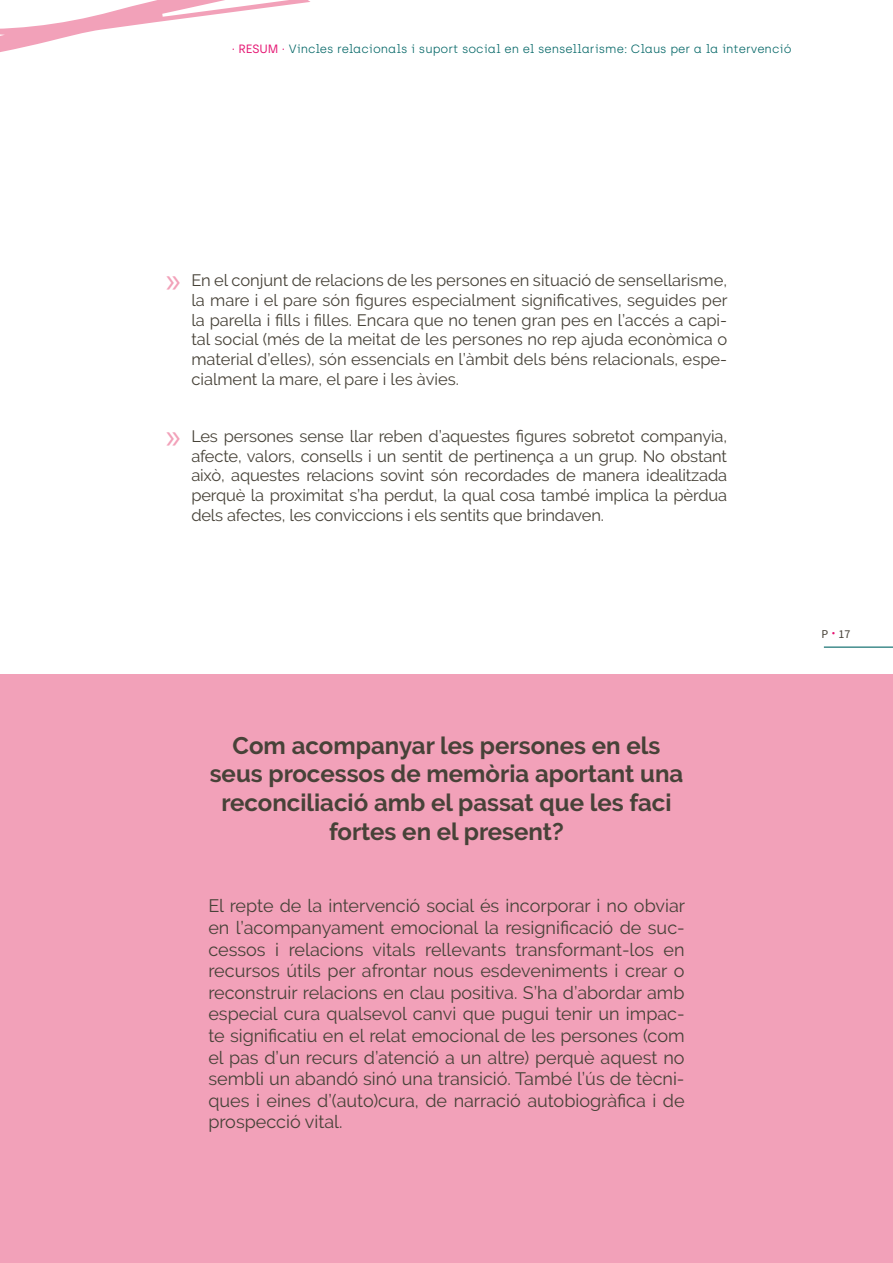
<style>
.page{position:relative;width:893px;height:1263px;background:#fff}
.page>*{position:absolute;margin:0;border:0;box-sizing:border-box;transform-origin:0 0}
.t1{font:700 24px/28.8px "Raleway";color:#474238;text-align:center}
.t2{font:18px/21.6px "Raleway";color:#474238;text-align:justify}
.t3{font:16.5px/19.8px "Raleway";letter-spacing:-.01em;color:#474238;text-align:justify}
.t4{font:300 12px "Archia";color:#036666}
.t5{font:12px "Source Sans Pro";color:#474238}
.s1{font-weight:400;color:#e51170}
.s2{font-family:"Myriad Pro";font-size:36px;color:#f2a1b9}
.s3{font-weight:600;font-size:15px;color:#e51170}
</style>
<div class="page">
<hr style="left:824px;top:646px;width:69px;height:2px;background:#036666">
<svg style="left:0;top:0;width:310px;height:52px"></svg>
<div style="left:0;top:674px;width:893px;height:589px;background:#f2a1b9"></div>
<p class="t4" style="left:232px;top:42px;width:561px"><span class="s1">· RESUM ·</span> Vincles relacionals i suport social en el sensellarisme: Claus per a la intervenció</p>
<p class="t3" style="left:191px;top:270px;width:538px;text-indent:-26px"><span class="s2">»</span> En el conjunt de relacions de les persones en situació de sensellarisme, la mare i el pare són figures especialment significatives, seguides per la parella i fills i filles. Encara que no tenen gran pes en l’accés a capi&shy;tal social (més de la meitat de les persones no rep ajuda econòmica o material d’elles), són essencials en l’àmbit dels béns relacionals, espe&shy;cialment la mare, el pare i les àvies.</p>
<p class="t3" style="left:191px;top:426px;width:537px;text-indent:-26px"><span class="s2">»</span> Les persones sense llar reben d’aquestes figures sobretot companyia, afecte, valors, consells i un sentit de pertinença a un grup. No obstant això, aquestes relacions sovint són recordades de manera idealitzada perquè la proximitat s’ha perdut, la qual cosa també implica la pèrdua dels afectes, les conviccions i els sentits que brindaven.</p>
<h1 class="t1" style="left:210px;top:731px;width:475px">Com acompanyar les persones en els seus processos de memòria aportant una reconciliació amb el passat que les faci fortes en el present?</h1>
<p class="t2" style="left:208px;top:895px;width:478px">El repte de la intervenció social és incorporar i no obviar en l’acompanyament emocional la resignificació de suc&shy;cessos i relacions vitals rellevants transformant-los en recursos útils per afrontar nous esdeveniments i crear o reconstruir relacions en clau positiva. S’ha d’abordar amb especial cura qualsevol canvi que pugui tenir un impac&shy;te significatiu en el relat emocional de les persones (com el pas d’un recurs d’atenció a un altre) perquè aquest no sembli un abandó sinó una transició. També l’ús de tècni&shy;ques i eines d’(auto)cura, de narració autobiogràfica i de prospecció vital.</p>
<p class="t5" style="left:821px;top:626px;width:30px">P <span class="s3">·</span> 17</p>
</div>
